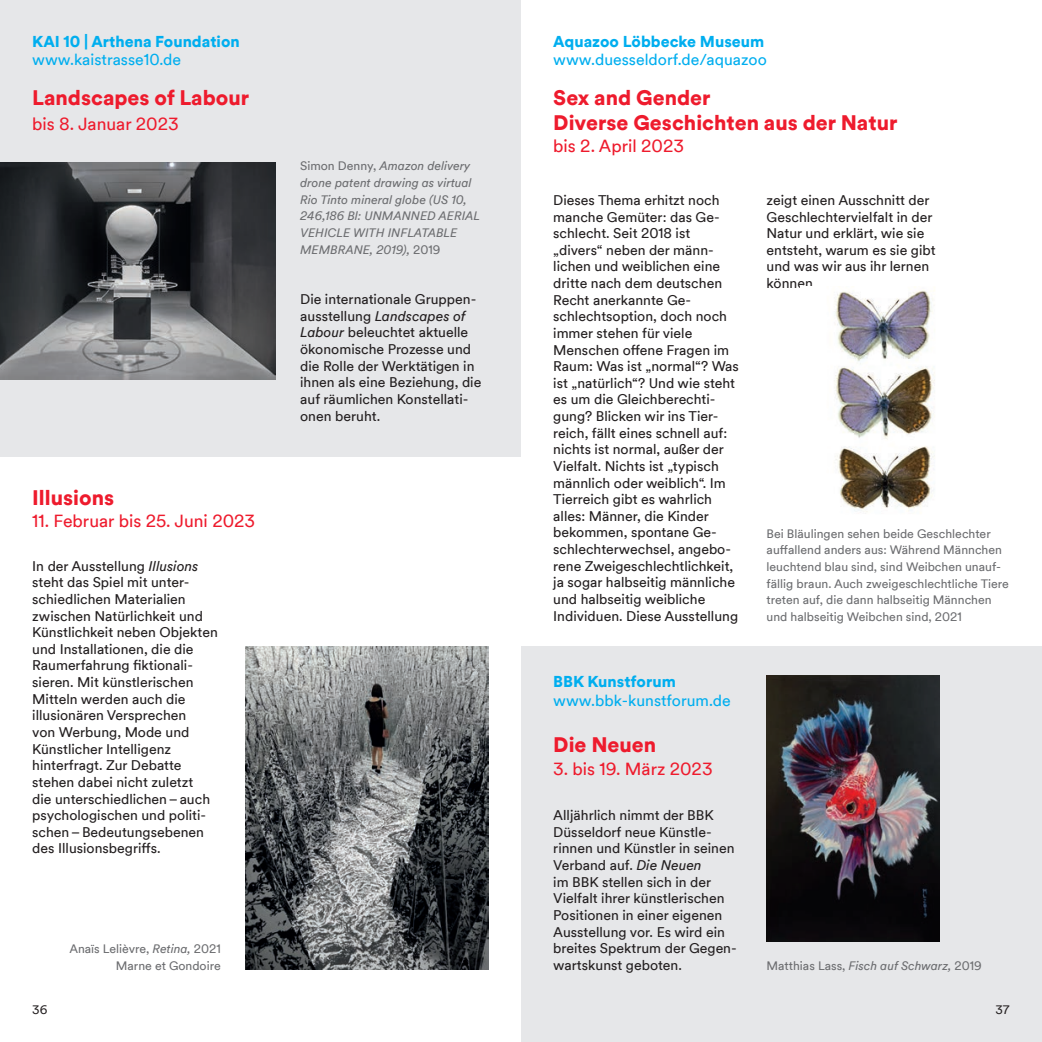
<style>
.page{position:relative;width:1042px;height:1042px;background:#fff}
.page>*{position:absolute;margin:0;border:0;box-sizing:border-box;transform-origin:0 0}
.t1{font:900 21px/24.5px "Duesseldorf Circular TT";color:#ee1b2d}
.t2{font:17.5px "Duesseldorf Circular TT";color:#ee1b2d}
.t3{font:15.75px "Duesseldorf Circular TT";color:#00aeef}
.t4{font:900 15.75px "Duesseldorf Circular TT";color:#00aeef}
.t5{font:14px/16.6px "Duesseldorf Circular TT";color:#231f20}
.t6{font:12.25px/16.6px "Duesseldorf Circular TT";color:#6c6d70}
.t7{font:italic 12.25px/16.6px "Duesseldorf Circular TT";color:#6c6d70}
.t8{font:12.25px "Duesseldorf Circular TT";color:#231f20}
.s1{font-style:italic}
.s2{font-style:normal}
</style>
<div class="page">
<div style="left:521px;top:646px;width:521px;height:396px;background:#e6e7e9"></div>
<div style="left:0;top:0;width:521px;height:456px;background:#e6e7e9"></div>
<img style="left:0;top:162px;width:275px;height:218px">
<img style="left:834px;top:287px;width:101px;height:225px">
<img style="left:246px;top:646px;width:242px;height:324px">
<img style="left:766px;top:675px;width:173px;height:266px">
<p class="t4" style="left:32px;top:30px;width:209px">KAI 10 | Arthena Foundation</p>
<p class="t3" style="left:32px;top:49px;width:150px">www.kaistrasse10.de</p>
<h1 class="t1" style="left:32px;top:85px;width:218px">Landscapes of Labour</h1>
<p class="t2" style="left:32px;top:112px;width:148px">bis 8. Januar 2023</p>
<h1 class="t1" style="left:32px;top:484px;width:83px">Illusions</h1>
<p class="t2" style="left:32px;top:509px;width:224px">11. Februar bis 25. Juni 2023</p>
<p class="t5" style="left:32px;top:557px;width:187px">In der Ausstellung <span class="s1">Illusions </span>steht das Spiel mit unter&shy;schiedlichen Materialien zwischen Natürlichkeit und<br>Künstlichkeit neben Objekten und Installationen, die die<br>Raumerfahrung fiktionali&shy;sieren. Mit künstlerischen<br>Mitteln werden auch die illusionären Versprechen<br>von Werbung, Mode und<br>Künstlicher Intelligenz hinterfragt. Zur Debatte stehen dabei nicht zuletzt<br>die unterschiedlichen – auch psychologischen und politi&shy;schen – Bedeutungsebenen des Illusionsbegriffs.</p>
<p class="t6" style="left:69px;top:940px;width:153px;text-align:right">Anaïs Lelièvre, <span class="s1">Retina,</span> 2021<br>Marne et Gondoire</p>
<p class="t7" style="left:300px;top:157px;width:181px"><span class="s2">Simon Denny,</span> Amazon delivery drone patent drawing as virtual<br>Rio Tinto mineral globe (US 10,<br>246,186 Bl: UNMANNED AERIAL<br>VEHICLE WITH INFLATABLE<br>MEMBRANE, 2019), <span class="s2">2019</span></p>
<p class="t5" style="left:300px;top:290px;width:183px">Die internationale Gruppen&shy;ausstellung <span class="s1">Landscapes of<br>Labour</span> beleuchtet aktuelle ökonomische Prozesse und die Rolle der Werktätigen in ihnen als eine Beziehung, die auf räumlichen Konstellati&shy;onen beruht.</p>
<p class="t4" style="left:553px;top:30px;width:213px">Aquazoo Löbbecke Museum</p>
<p class="t3" style="left:553px;top:49px;width:215px">www.duesseldorf.de/aquazoo</p>
<h1 class="t1" style="left:553px;top:85px;width:346px">Sex and Gender<br>Diverse Geschichten aus der Natur</h1>
<p class="t2" style="left:553px;top:134px;width:132px">bis 2. April 2023</p>
<p class="t5" style="left:553px;top:191px;width:187px">Dieses Thema erhitzt noch manche Gemüter: das Ge&shy;schlecht. Seit 2018 ist „divers“ neben der männ&shy;lichen und weiblichen eine dritte nach dem deutschen<br>Recht anerkannte Ge&shy;schlechtsoption, doch noch immer stehen für viele<br>Menschen offene Fragen im<br>Raum: Was ist „normal“? Was ist „natürlich“? Und wie steht es um die Gleichberechti&shy;gung? Blicken wir ins Tier&shy;reich, fällt eines schnell auf: nichts ist normal, außer der<br>Vielfalt. Nichts ist „typisch männlich oder weiblich“. Im<br>Tierreich gibt es wahrlich alles: Männer, die Kinder bekommen, spontane Ge&shy;schlechterwechsel, angebo&shy;rene Zweigeschlechtlichkeit, ja sogar halbseitig männliche und halbseitig weibliche<br>Individuen. Diese Ausstellung</p>
<p class="t5" style="left:766px;top:191px;width:170px">zeigt einen Ausschnitt der<br>Geschlechtervielfalt in der<br>Natur und erklärt, wie sie entsteht, warum es sie gibt und was wir aus ihr lernen können.</p>
<p class="t6" style="left:766px;top:524px;width:244px">Bei Bläulingen sehen beide Geschlechter auffallend anders aus: Während Männchen leuchtend blau sind, sind Weibchen unauf&shy;fällig braun. Auch zweigeschlechtliche Tiere treten auf, die dann halbseitig Männchen und halbseitig Weibchen sind, 2021</p>
<p class="t4" style="left:553px;top:670px;width:124px">BBK Kunstforum</p>
<p class="t3" style="left:553px;top:689px;width:179px">www.bbk-kunstforum.de</p>
<h1 class="t1" style="left:553px;top:731px;width:105px">Die Neuen</h1>
<p class="t2" style="left:553px;top:757px;width:161px">3. bis 19. März 2023</p>
<p class="t5" style="left:553px;top:806px;width:185px">Alljährlich nimmt der BBK<br>Düsseldorf neue Künstle&shy;rinnen und Künstler in seinen<br>Verband auf. <span class="s1">Die Neuen<br></span>im BBK stellen sich in der<br>Vielfalt ihrer künstlerischen<br>Positionen in einer eigenen<br>Ausstellung vor. Es wird ein breites Spektrum der Gegen&shy;wartskunst geboten.</p>
<p class="t6" style="left:766px;top:956px;width:217px">Matthias Lass, <span class="s1">Fisch auf Schwarz,</span> 2019</p>
<p class="t8" style="left:32px;top:1001px;width:17px">36</p>
<p class="t8" style="left:995px;top:1001px;width:16px">37</p>
</div>
